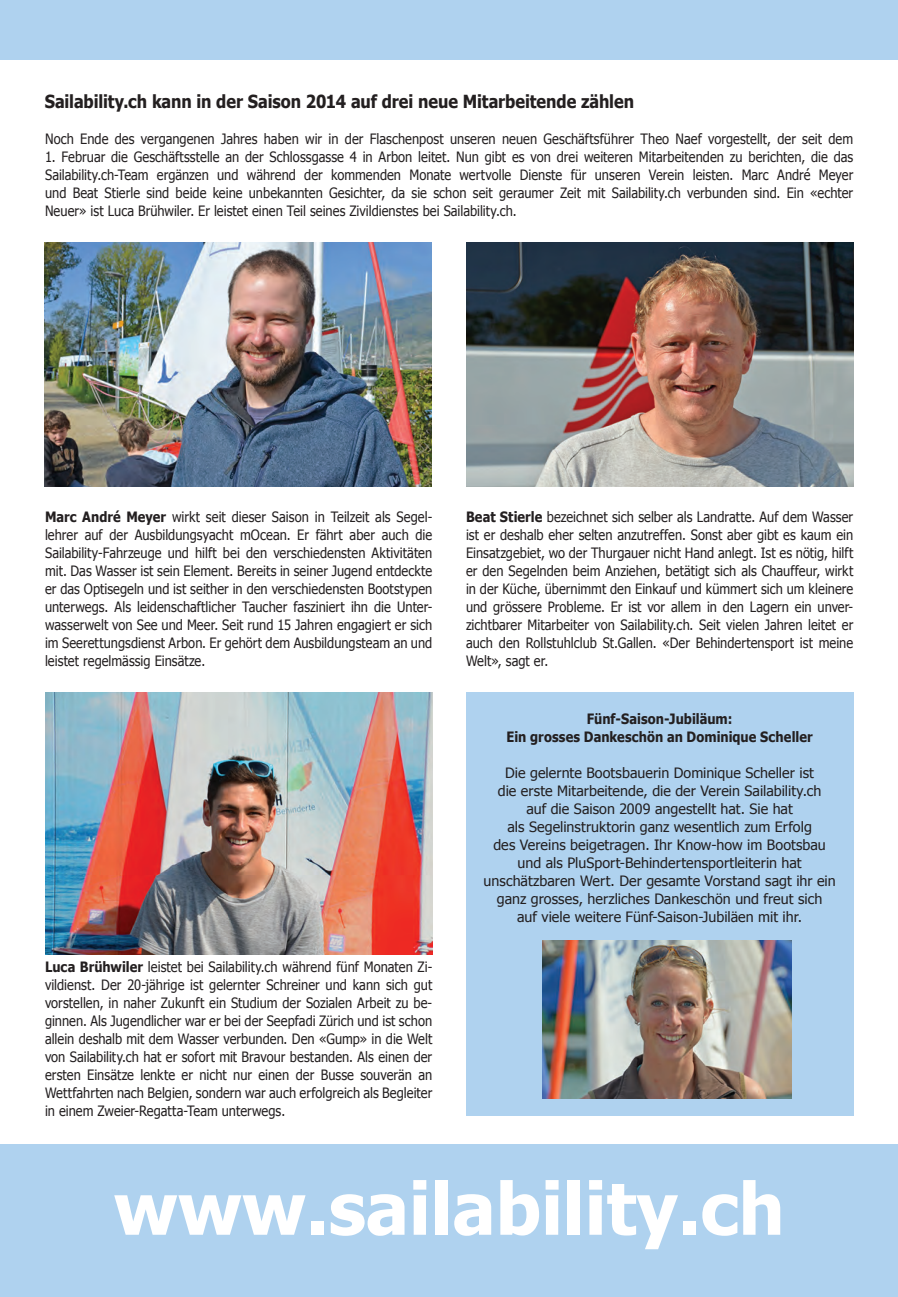
<style>
.page{position:relative;width:898px;height:1297px;background:#fff}
.page>*{position:absolute;margin:0;border:0;box-sizing:border-box;transform-origin:0 0}
.t1{font:700 72px "Tahoma";color:#fff}
.t2{font:700 18px "Tahoma";letter-spacing:-.005em;color:#231f20;scale:.9 1}
.t3{font:14.25px/18px "Tahoma";color:#231f20;text-align:justify;scale:.9 1}
.t4{font:14.25px/18px "Tahoma";color:#231f20;text-align:center}
.t5{font:700 14.25px/18px "Tahoma";letter-spacing:.005em;color:#231f20;text-align:center;scale:.9 1}
.s1{font-weight:700}
</style>
<div class="page">
<div style="left:0;top:1144px;width:897px;height:153px;background:#afd2ef"></div>
<div style="left:0;top:0;width:897px;height:60px;background:#afd2ef"></div>
<img style="left:45px;top:242px;width:387px;height:244px">
<img style="left:466px;top:242px;width:387px;height:244px">
<img style="left:45px;top:693px;width:387px;height:261px">
<div style="left:466px;top:693px;width:387px;height:423px;background:#afd2ef"></div>
<img style="left:542px;top:940px;width:248px;height:158px">
<p class="t2" style="left:45px;top:89px;width:656px">Sailability.ch kann in der Saison 2014 auf drei neue Mitarbeitende zählen</p>
<p class="t3" style="left:45px;top:129px;width:899px">Noch Ende des vergangenen Jahres haben wir in der Flaschenpost unseren neuen Geschäftsführer Theo Naef vorgestellt, der seit dem</p>
<p class="t3" style="left:45px;top:147px;width:899px">1. Februar die Geschäftsstelle an der Schlossgasse 4 in Arbon leitet. Nun gibt es von drei weiteren Mitarbeitenden zu berichten, die das Sailability.ch-Team ergänzen und während der kommenden Monate wertvolle Dienste für unseren Verein leisten. Marc André Meyer und Beat Stierle sind beide keine unbekannten Gesichter, da sie schon seit geraumer Zeit mit Sailability.ch verbunden sind. Ein «echter Neuer» ist Luca Brühwiler. Er leistet einen Teil seines Zivildienstes bei Sailability.ch.</p>
<p class="t3" style="left:45px;top:507px;width:431px"><span class="s1">Marc André Meyer</span> wirkt seit dieser Saison in Teilzeit als Segel&shy;lehrer auf der Ausbildungsyacht mOcean. Er fährt aber auch die Sailability-Fahrzeuge und hilft bei den verschiedensten Aktivitäten mit. Das Wasser ist sein Element. Bereits in seiner Jugend entdeckte er das Optisegeln und ist seither in den verschiedensten Bootstypen unterwegs. Als leidenschaftlicher Taucher fasziniert ihn die Unter&shy;wasserwelt von See und Meer. Seit rund 15 Jahren engagiert er sich im Seerettungsdienst Arbon. Er gehört dem Ausbildungsteam an und leistet regelmässig Einsätze.</p>
<p class="t3" style="left:466px;top:507px;width:431px"><span class="s1">Beat Stierle</span> bezeichnet sich selber als Landratte. Auf dem Wasser ist er deshalb eher selten anzutreffen. Sonst aber gibt es kaum ein Einsatzgebiet, wo der Thurgauer nicht Hand anlegt. Ist es nötig, hilft er den Segelnden beim Anziehen, betätigt sich als Chauffeur, wirkt in der Küche, übernimmt den Einkauf und kümmert sich um kleinere und grössere Probleme. Er ist vor allem in den Lagern ein unver&shy;zichtbarer Mitarbeiter von Sailability.ch. Seit vielen Jahren leitet er auch den Rollstuhlclub St.Gallen. «Der Behindertensport ist meine Welt», sagt er.</p>
<p class="t3" style="left:45px;top:957px;width:431px"><span class="s1">Luca Brühwiler</span> leistet bei Sailability.ch während fünf Monaten Zi&shy;vildienst. Der 20-jährige ist gelernter Schreiner und kann sich gut vorstellen, in naher Zukunft ein Studium der Sozialen Arbeit zu be&shy;ginnen. Als Jugendlicher war er bei der Seepfadi Zürich und ist schon allein deshalb mit dem Wasser verbunden. Den «Gump» in die Welt von Sailability.ch hat er sofort mit Bravour bestanden. Als einen der ersten Einsätze lenkte er nicht nur einen der Busse souverän an Wettfahrten nach Belgien, sondern war auch erfolgreich als Begleiter in einem Zweier-Regatta-Team unterwegs.</p>
<p class="t5" style="left:506px;top:709px;width:341px">Fünf-Saison-Jubiläum:<br>Ein grosses Dankeschön an Dominique Scheller</p>
<p class="t4" style="left:483px;top:764px;width:353px">Die gelernte Bootsbauerin Dominique Scheller ist<br>die erste Mitarbeitende, die der Verein Sailability.ch<br>auf die Saison 2009 angestellt hat. Sie hat<br>als Segelinstruktorin ganz wesentlich zum Erfolg<br>des Vereins beigetragen. Ihr Know-how im Bootsbau und als PluSport-Behindertensportleiterin hat unschätzbaren Wert. Der gesamte Vorstand sagt ihr ein ganz grosses, herzliches Dankeschön und freut sich<br>auf viele weitere Fünf-Saison-Jubiläen mit ihr.</p>
<h1 class="t1" style="left:114px;top:1158px;width:672px">www.sailability.ch</h1>
</div>
